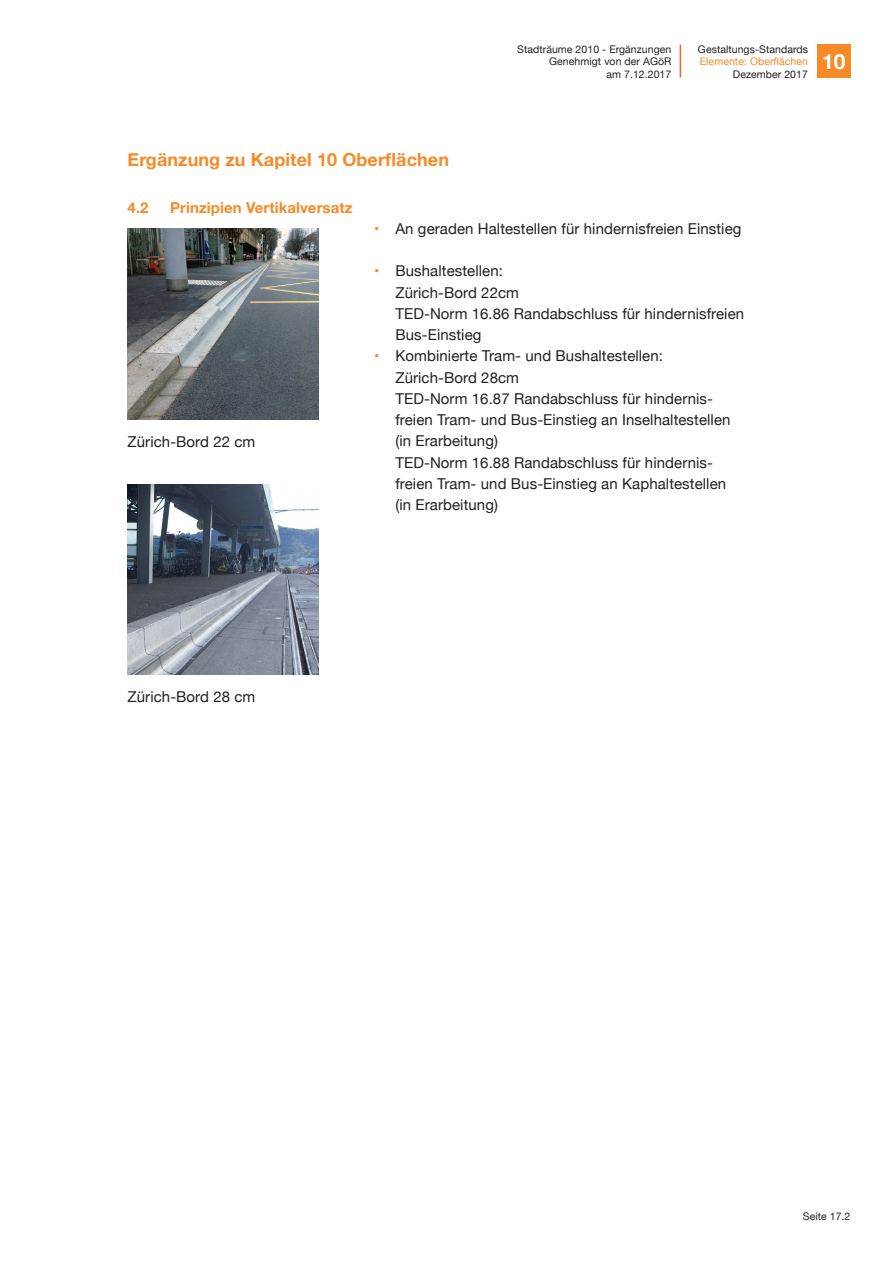
<style>
.page{position:relative;width:893px;height:1263px;background:#fff}
.page>*{position:absolute;margin:0;border:0;box-sizing:border-box;transform-origin:0 0}
.t1{font:700 18px "Helvetica Neue";letter-spacing:.005em;color:#f68a27}
.t2{font:15px/21.3px "Helvetica Neue";letter-spacing:.005em;color:#231f20}
.t3{font:700 15px "Helvetica Neue";letter-spacing:.005em;color:#f68a27}
.t4{font:10.5px/12.6px "Helvetica Neue";letter-spacing:.005em;color:#231f20;text-align:right}
.t5{font:10.5px/12.6px "Helvetica Neue";letter-spacing:.005em;color:#f68a27}
.s1{color:#231f20}
.s2{color:#f68b27}
</style>
<div class="page">
<div style="left:817px;top:45px;width:33px;height:33px;background:#f68a27"></div>
<hr style="left:680px;top:45px;width:1px;height:33px;background:#f26623">
<img style="left:128px;top:485px;width:191px;height:189px">
<img style="left:128px;top:228px;width:191px;height:191px">
<p class="t1" style="left:128px;top:146px;width:323px">Ergänzung zu Kapitel 10 Oberflächen</p>
<p class="t3" style="left:128px;top:195px;width:23px">4.2</p>
<p class="t3" style="left:170px;top:195px;width:184px">Prinzipien Vertikalversatz</p>
<p class="t4" style="left:517px;top:43px;width:156px">Stadträume 2010 - Ergänzungen<br>Genehmigt von der AGöR<br>am 7.12.2017</p>
<p class="t4" style="left:698px;top:43px;width:111px">Gestaltungs-Standards</p>
<p class="t5" style="left:733px;top:56px;width:114px;text-indent:-33px">Elemente: Oberflächen<br><span class="s1">Dezember 2017</span> <sup>10</sup></p>
<p class="t2" style="left:128px;top:431px;width:129px">Zürich-Bord 22 cm</p>
<p class="t2" style="left:128px;top:686px;width:129px">Zürich-Bord 28 cm</p>
<p class="t2" style="left:374px;top:219px;width:369px"><span class="s2">•</span> An geraden Haltestellen für hindernisfreien Einstieg</p>
<p class="t2" style="left:395px;top:261px;width:350px;text-indent:-21px"><span class="s2">•</span> Bushaltestellen:<br>Zürich-Bord 22cm<br>TED-Norm 16.86 Randabschluss für hindernisfreien<br>Bus-Einstieg</p>
<p class="t2" style="left:395px;top:346px;width:337px;text-indent:-21px"><span class="s2">•</span> Kombinierte Tram- und Bushaltestellen:<br>Zürich-Bord 28cm<br>TED-Norm 16.87 Randabschluss für hindernis&shy;freien Tram- und Bus-Einstieg an Inselhaltestellen (in Erarbeitung)<br>TED-Norm 16.88 Randabschluss für hindernis&shy;freien Tram- und Bus-Einstieg an Kaphaltestellen (in Erarbeitung)</p>
<p class="t4" style="left:803px;top:1211px;width:49px">Seite 17.2</p>
</div>
